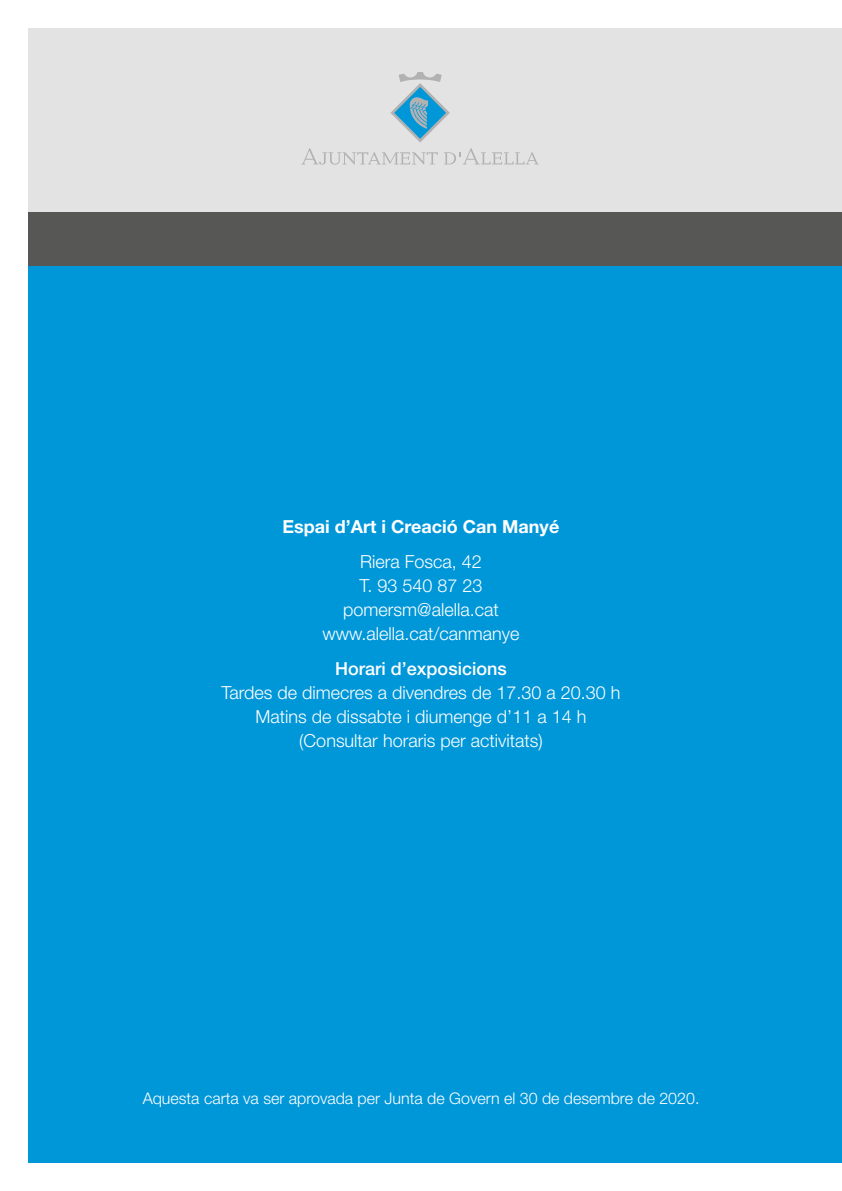
<style>
.page{position:relative;width:842px;height:1191px;background:#fff}
.page>*{position:absolute;margin:0;border:0;box-sizing:border-box;transform-origin:0 0}
.t1{font:300 18px/24px "Helvetica Neue LT Std";color:#fff;text-align:center}
.t2{font:700 18px "Helvetica Neue LT Std";color:#fff}
.t3{font:500 18px "Helvetica Neue LT Std";color:#fff}
.t4{font:300 16px "Helvetica Neue LT Std";color:#fff}
</style>
<div class="page">
<div style="left:28px;top:28px;width:814px;height:184px;background:#e3e3e3"></div>
<div style="left:28px;top:212px;width:814px;height:54px;background:#575756"></div>
<div style="left:28px;top:266px;width:814px;height:896px;background:#0097d9"></div>
<svg style="left:301px;top:72px;width:238px;height:93px"></svg>
<p class="t2" style="left:283px;top:515px;width:278px">Espai d’Art i Creació Can Manyé</p>
<p class="t1" style="left:322px;top:549px;width:199px">Riera Fosca, 42<br>T. 93 540 87 23 pomersm@alella.cat www.alella.cat/canmanye</p>
<p class="t3" style="left:335px;top:658px;width:173px">Horari d’exposicions</p>
<p class="t1" style="left:221px;top:680px;width:401px">Tardes de dimecres a divendres de 17.30 a 20.30 h<br>Matins de dissabte i diumenge d’11 a 14 h (Consultar horaris per activitats)</p>
<p class="t4" style="left:143px;top:1088px;width:558px">Aquesta carta va ser aprovada per Junta de Govern el 30 de desembre de 2020.</p>
</div>
